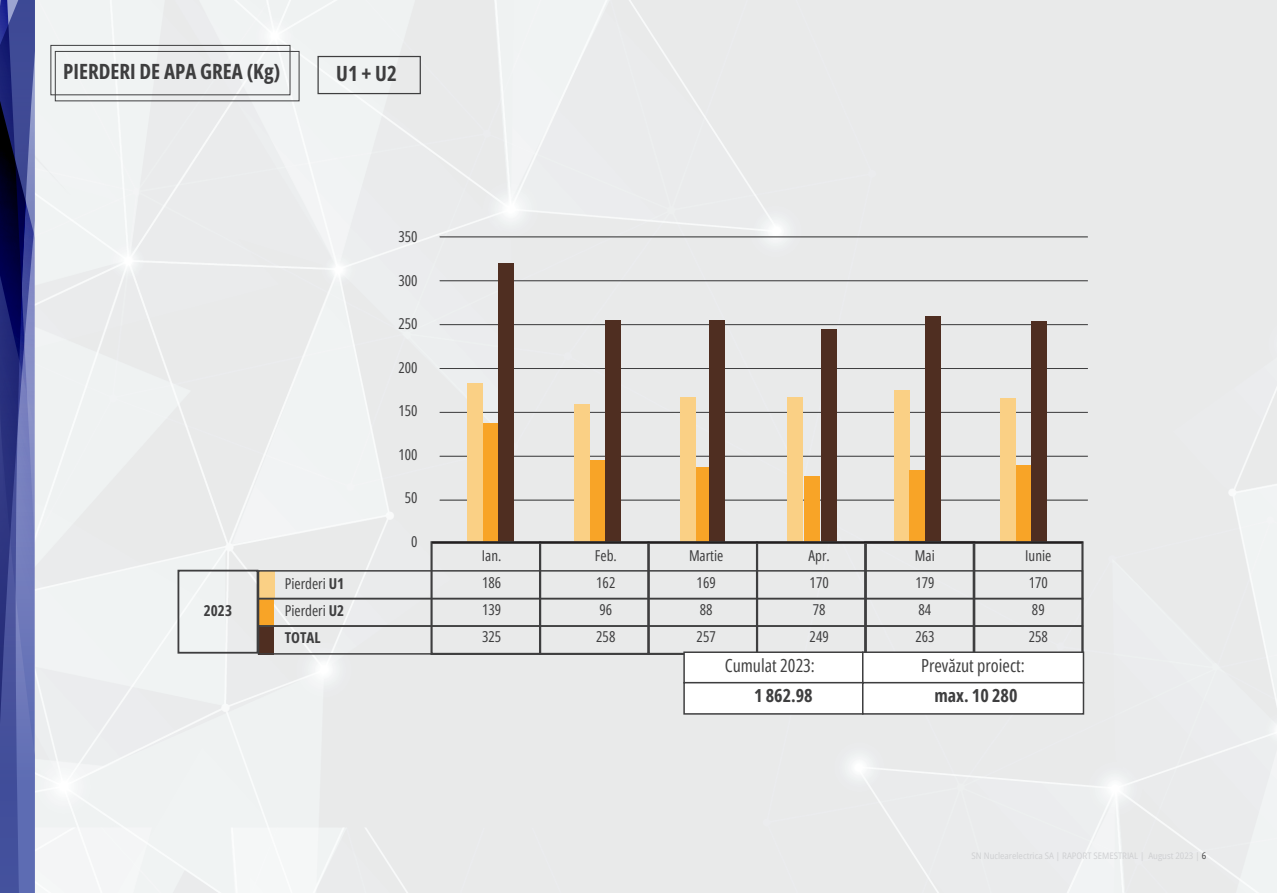
<style>
.page{position:relative;width:1277px;height:893px;background:#fff}
.page>*{position:absolute;margin:0;border:0;box-sizing:border-box;transform-origin:0 0}
.t1{font:700 21px "Open Sans Condensed";color:#3e3e3f}
.t2{font:18px "Open Sans Condensed";color:#404040}
.t3{font:700 18px "Open Sans Condensed";color:#3e3e3f}
.t4{font:15px/27px "Open Sans Condensed";color:#3e3e3f}
.t5{font:700 15px "Open Sans Condensed";color:#3e3e3f}
.s1{font-weight:700}
</style>
<div class="page">
<img style="left:35px;top:0;width:1242px;height:893px">
<hr style="left:440px;top:500px;width:648px;height:1px;background:#3e3e3f">
<hr style="left:440px;top:456px;width:648px;height:1px;background:#3e3e3f">
<hr style="left:440px;top:412px;width:648px;height:1px;background:#3e3e3f">
<hr style="left:440px;top:368px;width:648px;height:1px;background:#3e3e3f">
<hr style="left:440px;top:324px;width:648px;height:1px;background:#3e3e3f">
<hr style="left:440px;top:281px;width:648px;height:1px;background:#3e3e3f">
<hr style="left:440px;top:237px;width:648px;height:1px;background:#3e3e3f">
<div style="left:467px;top:383px;width:16px;height:159px;background:#fad085"></div>
<div style="left:483px;top:423px;width:16px;height:119px;background:#f8a427"></div>
<div style="left:498px;top:263px;width:15px;height:279px;background:#4f2e21"></div>
<div style="left:574px;top:404px;width:16px;height:138px;background:#fad085"></div>
<div style="left:590px;top:460px;width:16px;height:82px;background:#f8a427"></div>
<div style="left:605px;top:320px;width:16px;height:222px;background:#4f2e21"></div>
<div style="left:680px;top:397px;width:15px;height:145px;background:#fad085"></div>
<div style="left:696px;top:467px;width:15px;height:75px;background:#f8a427"></div>
<div style="left:709px;top:320px;width:15px;height:222px;background:#4f2e21"></div>
<div style="left:787px;top:397px;width:16px;height:145px;background:#fad085"></div>
<div style="left:804px;top:476px;width:16px;height:66px;background:#f8a427"></div>
<div style="left:821px;top:329px;width:15px;height:213px;background:#4f2e21"></div>
<div style="left:894px;top:390px;width:15px;height:152px;background:#fad085"></div>
<div style="left:909px;top:470px;width:16px;height:72px;background:#f8a427"></div>
<div style="left:925px;top:316px;width:15px;height:226px;background:#4f2e21"></div>
<div style="left:1000px;top:398px;width:15px;height:144px;background:#fad085"></div>
<div style="left:1016px;top:465px;width:16px;height:77px;background:#f8a427"></div>
<div style="left:1031px;top:321px;width:16px;height:221px;background:#4f2e21"></div>
<div style="left:258px;top:599px;width:16px;height:27px;background:#f8a427"></div>
<div style="left:258px;top:627px;width:16px;height:28px;background:#4f2e21"></div>
<div style="left:259px;top:571px;width:15px;height:28px;background:#fad085"></div>
<div style="left:258px;top:570px;width:825px;height:29px;border:2px solid #3e3e3f"></div>
<div style="left:258px;top:625px;width:825px;height:30px;border:2px solid #3e3e3f"></div>
<div style="left:258px;top:598px;width:825px;height:29px;border:2px solid #3e3e3f"></div>
<div style="left:430px;top:541px;width:111px;height:114px;border:2px solid #3e3e3f"></div>
<div style="left:539px;top:541px;width:110px;height:114px;border:2px solid #3e3e3f"></div>
<div style="left:647px;top:541px;width:111px;height:114px;border:2px solid #3e3e3f"></div>
<div style="left:756px;top:541px;width:110px;height:114px;border:2px solid #3e3e3f"></div>
<div style="left:864px;top:541px;width:111px;height:114px;border:3px solid #3e3e3f"></div>
<div style="left:973px;top:541px;width:110px;height:114px;border:2px solid #3e3e3f"></div>
<hr style="left:432px;top:542px;width:650px;height:1px;background:#231f20">
<div style="left:177px;top:570px;width:81px;height:84px;border:2px solid #3e3e3f"></div>
<svg style="left:0;top:0;width:35px;height:893px;background:#3d458c"></svg>
<div style="left:50px;top:45px;width:240px;height:50px;border:1px solid #3e3e3f"></div>
<div style="left:55px;top:51px;width:245px;height:50px;border:1px solid #3e3e3f"></div>
<div style="left:683px;top:651px;width:180px;height:32px;background:#fff;border:2px solid #3e3e3f"></div>
<div style="left:862px;top:651px;width:222px;height:32px;background:#fff;border:2px solid #3e3e3f"></div>
<div style="left:683px;top:682px;width:180px;height:33px;background:#fff;border:2px solid #3e3e3f"></div>
<div style="left:862px;top:682px;width:222px;height:33px;background:#fff;border:2px solid #3e3e3f"></div>
<div style="left:317px;top:56px;width:104px;height:38px;border:1px solid #3e3e3f"></div>
<h1 class="t1" style="left:63px;top:57px;width:219px">PIERDERI DE APA GREA (Kg)</h1>
<h1 class="t1" style="left:336px;top:59px;width:62px">U1 + U2</h1>
<p class="t4" style="left:398px;top:223px;width:21px">350</p>
<p class="t4" style="left:398px;top:266px;width:21px">300</p>
<p class="t4" style="left:398px;top:310px;width:21px">250</p>
<p class="t4" style="left:398px;top:353px;width:21px">200</p>
<p class="t4" style="left:398px;top:397px;width:21px">150</p>
<p class="t4" style="left:398px;top:440px;width:21px">100</p>
<p class="t4" style="left:405px;top:484px;width:14px">50</p>
<p class="t4" style="left:411px;top:527px;width:8px">0</p>
<p class="t5" style="left:204px;top:600px;width:30px">2023</p>
<p class="t4" style="left:285px;top:570px;width:61px;text-align:justify">Pierderi <span class="s1">U1<br></span>Pierderi <span class="s1">U2<br>TOTAL</span></p>
<p class="t4" style="left:482px;top:542px;width:21px;text-align:justify">Ian.<br>186<br>139<br>325</p>
<p class="t4" style="left:595px;top:542px;width:24px">Feb.<br>162<br>96<br>258</p>
<p class="t4" style="left:689px;top:542px;width:36px;text-align:center">Martie<br>169<br>88<br>257</p>
<p class="t4" style="left:808px;top:542px;width:23px">Apr.<br>170<br>78<br>249</p>
<p class="t4" style="left:915px;top:542px;width:21px">Mai<br>179<br>84<br>263</p>
<p class="t4" style="left:1025px;top:542px;width:28px">Iunie<br>170<br>89<br>258</p>
<p class="t2" style="left:725px;top:653px;width:92px">Cumulat 2023:</p>
<p class="t2" style="left:921px;top:653px;width:105px">Prevăzut proiect:</p>
<p class="t3" style="left:754px;top:683px;width:60px">1 862.98</p>
<p class="t3" style="left:934px;top:683px;width:85px">max. 10 280</p>
</div>
